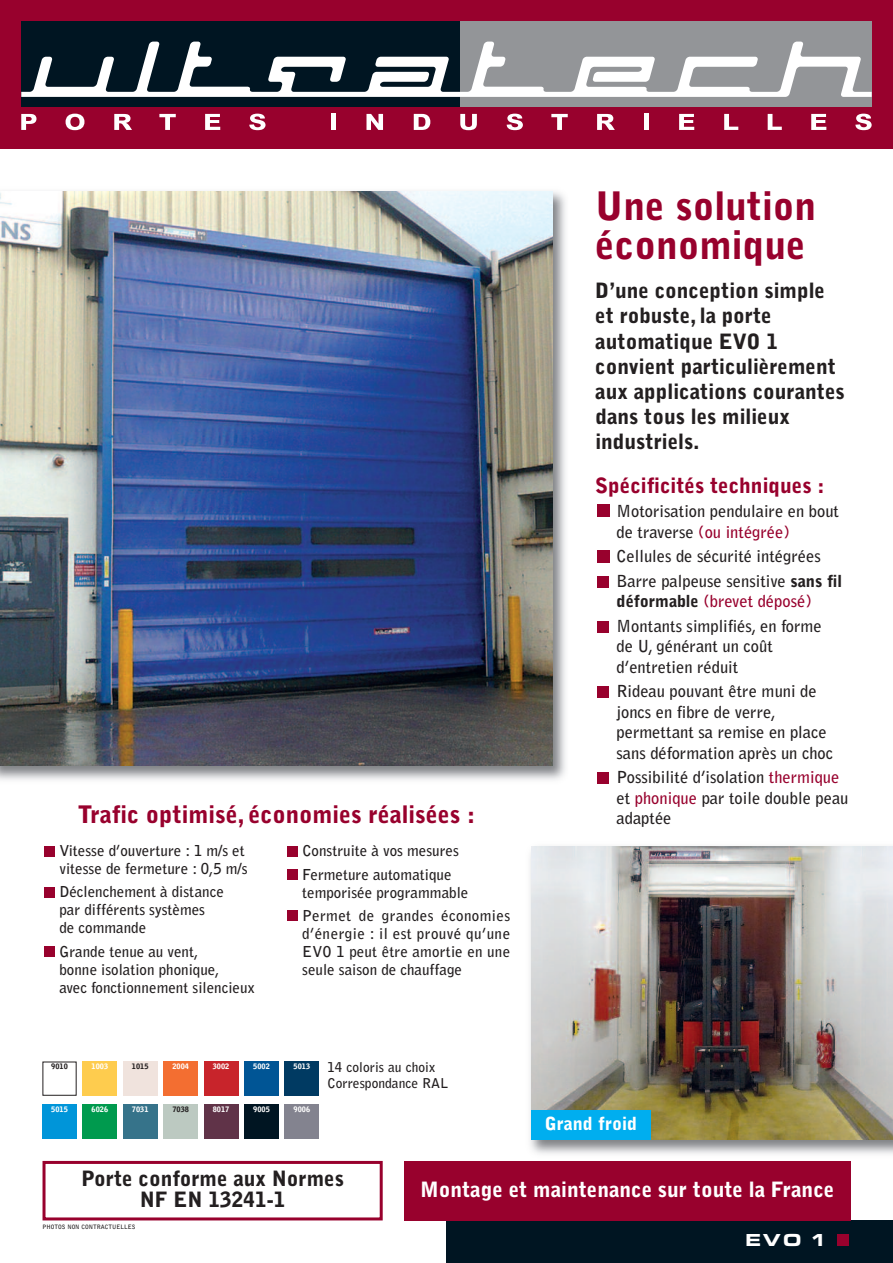
<style>
.page{position:relative;width:893px;height:1263px;background:#fff}
.page>*{position:absolute;margin:0;border:0;box-sizing:border-box;transform-origin:0 0}
.t1{font:900 39px/39px "Bell Gothic";color:#98012d}
.t2{font:900 24px "Bell Gothic";color:#98012d}
.t3{font:900 21px/25.2px "Bell Gothic";color:#231f20;text-align:center}
.t4{font:900 21px "Bell Gothic";color:#fff}
.t5{font:900 21px "Bell Gothic";color:#98012d}
.t6{font:900 18px "Bell Gothic";color:#fff}
.t7{font:18px "Eurostile T Blac Exte";color:#fff}
.t8{font:700 16.5px/20.4px "Bell Gothic";color:#231f20}
.t9{font:700 15px/18px "Bell Gothic";color:#231f20}
.t10{font:700 13.5px/16.2px "Bell Gothic";color:#231f20}
.t11{font:900 7.5px "Bell Gothic";color:#fff}
.t12{font:900 7.5px "Bell Gothic";color:#231f20}
.t13{font:700 6px "Bell Gothic";color:#231f20}
.s1{color:#98012d}
.s2{font-weight:900}
</style>
<div class="page">
<div style="left:446px;top:1220px;width:447px;height:43px;background:#001522"></div>
<img style="left:0;top:191px;width:566px;height:589px">
<img style="left:0;top:191px;width:553px;height:574px">
<div style="left:0;top:0;width:893px;height:149px;background:#98012d"></div>
<div style="left:21px;top:21px;width:851px;height:86px;background:#939598"></div>
<div style="left:21px;top:21px;width:439px;height:86px;background:#001522"></div>
<svg style="left:21px;top:114px;width:15px;height:16px"></svg>
<svg style="left:66px;top:114px;width:18px;height:16px"></svg>
<svg style="left:114px;top:114px;width:18px;height:16px"></svg>
<svg style="left:159px;top:114px;width:17px;height:16px"></svg>
<svg style="left:205px;top:114px;width:15px;height:16px"></svg>
<svg style="left:249px;top:114px;width:17px;height:16px"></svg>
<div style="left:331px;top:114px;width:5px;height:16px;background:#fff"></div>
<svg style="left:366px;top:114px;width:17px;height:16px"></svg>
<svg style="left:414px;top:114px;width:16px;height:16px"></svg>
<svg style="left:460px;top:114px;width:17px;height:16px"></svg>
<svg style="left:507px;top:114px;width:16px;height:16px"></svg>
<svg style="left:551px;top:114px;width:17px;height:16px"></svg>
<svg style="left:597px;top:114px;width:18px;height:16px"></svg>
<hr style="left:644px;top:114px;width:4px;height:16px;background:#fff">
<svg style="left:679px;top:114px;width:15px;height:16px"></svg>
<svg style="left:724px;top:114px;width:14px;height:16px"></svg>
<svg style="left:768px;top:114px;width:14px;height:16px"></svg>
<svg style="left:811px;top:114px;width:15px;height:16px"></svg>
<svg style="left:855px;top:114px;width:17px;height:16px"></svg>
<svg style="left:21px;top:42px;width:851px;height:55px"></svg>
<div style="left:837px;top:1234px;width:12px;height:12px;background:#98012d"></div>
<div style="left:43px;top:1161px;width:340px;height:59px;border:3px solid #98012d"></div>
<div style="left:404px;top:1161px;width:446px;height:59px;background:#98012d"></div>
<div style="left:287px;top:910px;width:11px;height:11px;background:#98012d"></div>
<div style="left:287px;top:869px;width:11px;height:10px;background:#98012d"></div>
<div style="left:287px;top:846px;width:11px;height:10px;background:#98012d"></div>
<div style="left:44px;top:946px;width:11px;height:11px;background:#98012d"></div>
<div style="left:44px;top:887px;width:11px;height:10px;background:#98012d"></div>
<div style="left:44px;top:846px;width:11px;height:10px;background:#98012d"></div>
<img style="left:531px;top:846px;width:362px;height:294px">
<div style="left:83px;top:1061px;width:34px;height:35px;background:#fecc4e"></div>
<div style="left:123px;top:1061px;width:34px;height:35px;background:#f0e3dd"></div>
<div style="left:164px;top:1061px;width:34px;height:35px;background:#f36e31"></div>
<div style="left:204px;top:1061px;width:34px;height:35px;background:#c8242b"></div>
<div style="left:244px;top:1061px;width:35px;height:35px;background:#005595"></div>
<div style="left:285px;top:1061px;width:34px;height:35px;background:#003a62"></div>
<div style="left:43px;top:1104px;width:34px;height:34px;background:#0095d9"></div>
<div style="left:83px;top:1104px;width:34px;height:34px;background:#009a4e"></div>
<div style="left:123px;top:1104px;width:34px;height:34px;background:#36738a"></div>
<div style="left:164px;top:1104px;width:34px;height:34px;background:#bcc9c1"></div>
<div style="left:204px;top:1104px;width:34px;height:34px;background:#603348"></div>
<div style="left:244px;top:1104px;width:35px;height:34px;background:#001522"></div>
<div style="left:285px;top:1104px;width:34px;height:34px;background:#83838f"></div>
<div style="left:597px;top:550px;width:12px;height:12px;background:#98012d"></div>
<div style="left:597px;top:505px;width:12px;height:12px;background:#98012d"></div>
<div style="left:597px;top:772px;width:12px;height:12px;background:#98012d"></div>
<div style="left:597px;top:576px;width:12px;height:11px;background:#98012d"></div>
<div style="left:597px;top:686px;width:12px;height:12px;background:#98012d"></div>
<div style="left:597px;top:621px;width:12px;height:11px;background:#98012d"></div>
<div style="left:531px;top:1110px;width:120px;height:30px;background:#00aeef"></div>
<h2 class="t2" style="left:78px;top:805px;width:399px">Trafic optimisé, économies réalisées :</h2>
<p class="t9" style="left:59px;top:842px;width:190px">Vitesse d’ouverture : 1 m/s et vitesse de fermeture : 0,5 m/s</p>
<p class="t9" style="left:59px;top:884px;width:166px">Déclenchement à distance par différents systèmes<br>de commande</p>
<p class="t9" style="left:59px;top:943px;width:197px">Grande tenue au vent,<br>bonne isolation phonique,<br>avec fonctionnement silencieux</p>
<p class="t9" style="left:302px;top:840px;width:158px;line-height:23.1px">Construite à vos mesures<br>Fermeture automatique</p>
<p class="t9" style="left:302px;top:882px;width:209px;line-height:23.1px">temporisée programmable<br>Permet de grandes économies</p>
<p class="t9" style="left:302px;top:925px;width:209px;text-align:justify">d’énergie : il est prouvé qu’une EVO 1 peut être amortie en une seule saison de chauffage</p>
<p class="t12" style="left:51px;top:1064px;width:18px">9010</p>
<p class="t11" style="left:92px;top:1064px;width:18px">1003</p>
<p class="t12" style="left:132px;top:1064px;width:18px">1015</p>
<p class="t11" style="left:172px;top:1064px;width:18px">2004</p>
<p class="t11" style="left:213px;top:1064px;width:18px">3002</p>
<p class="t11" style="left:253px;top:1064px;width:18px">5002</p>
<p class="t11" style="left:294px;top:1064px;width:18px">5013</p>
<p class="t11" style="left:51px;top:1106px;width:18px">5015</p>
<p class="t11" style="left:92px;top:1106px;width:18px">6026</p>
<p class="t11" style="left:132px;top:1106px;width:18px">7031</p>
<p class="t12" style="left:172px;top:1106px;width:18px">7038</p>
<p class="t11" style="left:213px;top:1106px;width:18px">8017</p>
<p class="t11" style="left:253px;top:1106px;width:18px">9005</p>
<p class="t11" style="left:294px;top:1106px;width:18px">9006</p>
<p class="t10" style="left:327px;top:1060px;width:123px">14 coloris au choix<br>Correspondance RAL</p>
<h1 class="t1" style="left:595px;top:190px;width:222px">Une solution économique</h1>
<p class="t3" style="left:595px;top:280px;width:251px;text-align:left">D’une conception simple et robuste, la porte automatique EVO 1 convient particulièrement aux applications courantes dans tous les milieux industriels.</p>
<p class="t5" style="left:595px;top:477px;width:231px">Spécificités techniques :</p>
<p class="t8" style="left:616px;top:502px;width:224px">Motorisation pendulaire en bout de traverse <span class="s1">(ou intégrée)</span></p>
<p class="t8" style="left:616px;top:545px;width:227px;line-height:24.6px">Cellules de sécurité intégrées<br>Barre palpeuse sensitive <span class="s2">sans fil</span></p>
<p class="t8" style="left:616px;top:590px;width:207px;line-height:24.6px"><span class="s2">déformable</span> <span class="s1">(brevet déposé)<br></span>Montants simplifiés, en forme</p>
<p class="t8" style="left:616px;top:637px;width:158px">de U, générant un coût d’entretien réduit</p>
<p class="t8" style="left:616px;top:682px;width:218px">Rideau pouvant être muni de joncs en fibre de verre, permettant sa remise en place sans déformation après un choc</p>
<p class="t8" style="left:616px;top:768px;width:233px">Possibilité d’isolation <span class="s1">thermique </span>et <span class="s1">phonique</span> par toile double peau adaptée</p>
<p class="t6" style="left:545px;top:1116px;width:94px">Grand froid</p>
<p class="t3" style="left:81px;top:1170px;width:264px;line-height:21px">Porte conforme aux Normes<br>NF EN 13241-1</p>
<p class="t4" style="left:420px;top:1181px;width:416px">Montage et maintenance sur toute la France</p>
<p class="t13" style="left:43px;top:1225px;width:94px">PHOTOS NON CONTRACTUELLES</p>
<p class="t7" style="left:745px;top:1229px;width:84px">EVO 1</p>
</div>
